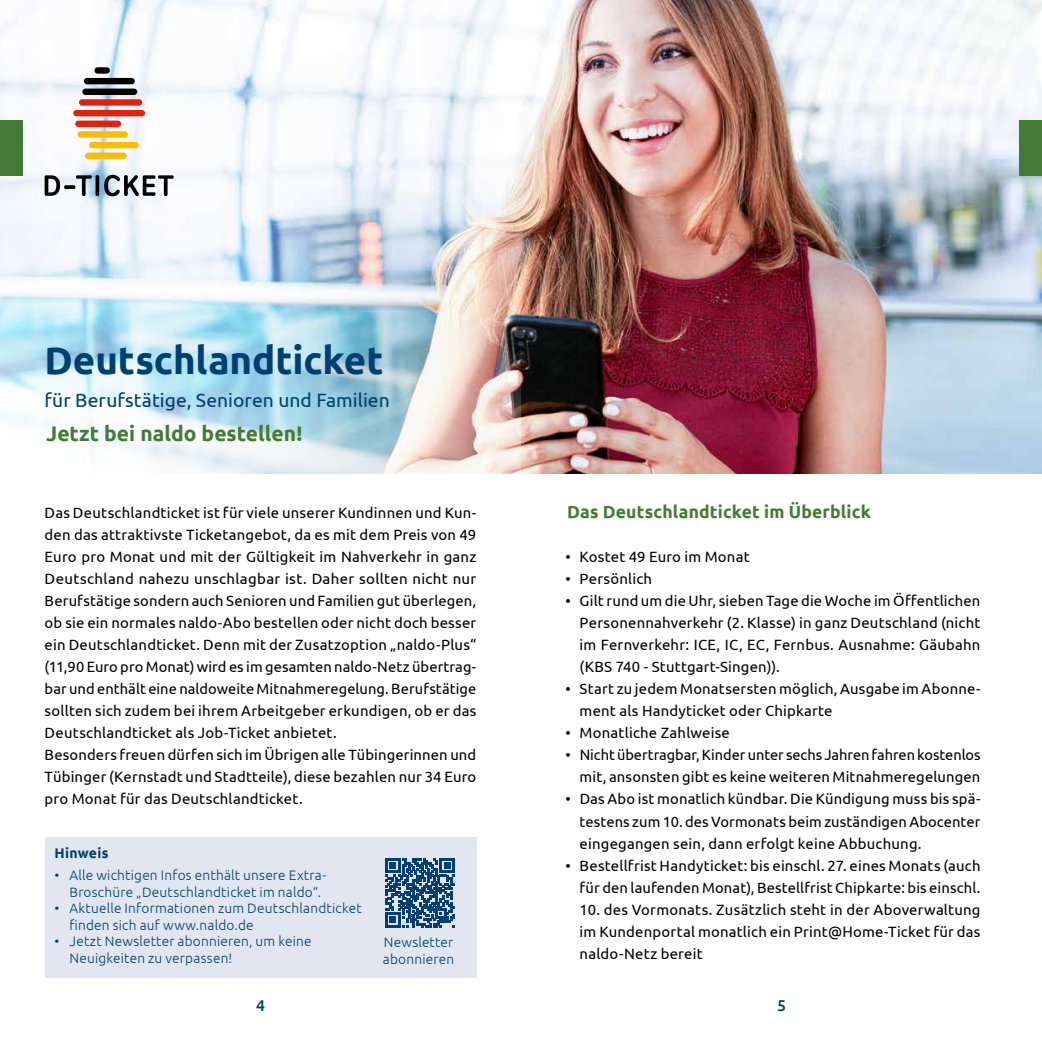
<style>
.page{position:relative;width:1042px;height:1042px;background:#fff}
.page>*{position:absolute;margin:0;border:0;box-sizing:border-box;transform-origin:0 0}
.t1{font:700 38.5px "Ubuntu";color:#003f6f}
.t2{font:700 21px "Ubuntu";color:#447a35}
.t3{font:19.25px "Ubuntu";color:#003f6f}
.t4{font:700 17.5px "Ubuntu";letter-spacing:.01em;color:#447a35}
.t5{font:500 15.75px "Ubuntu";color:#003f6f}
.t6{font:14.88px/22.1px "Ubuntu";letter-spacing:.015em;color:#000;text-align:justify}
.t7{font:700 14px "Ubuntu";letter-spacing:.02em;color:#003f6f}
.t8{font:300 13.65px/16.6px "Ubuntu";letter-spacing:.015em;color:#003f6f}
</style>
<div class="page">
<img style="left:0;top:0;width:1042px;height:474px">
<svg style="left:0;top:88px;width:521px;height:386px"></svg>
<div style="left:82px;top:89px;width:55px;height:6px;background:#000;border-radius:3px"></div>
<div style="left:84px;top:78px;width:51px;height:6px;background:#000;border-radius:3px"></div>
<div style="left:94px;top:67px;width:16px;height:7px;background:#000;border-radius:3px"></div>
<div style="left:85px;top:153px;width:42px;height:6px;background:#fcbd00;border-radius:3px"></div>
<div style="left:89px;top:142px;width:50px;height:6px;background:#fcbd00;border-radius:3px"></div>
<div style="left:78px;top:131px;width:50px;height:7px;background:#fcbd00;border-radius:3px"></div>
<div style="left:75px;top:121px;width:46px;height:6px;background:#e4200e;border-radius:3px"></div>
<div style="left:73px;top:110px;width:72px;height:6px;background:#e4200e;border-radius:3px"></div>
<div style="left:79px;top:99px;width:63px;height:7px;background:#e4200e;border-radius:3px"></div>
<svg style="left:45px;top:175px;width:129px;height:21px"></svg>
<div style="left:45px;top:837px;width:431px;height:141px;background:#e1e6f0"></div>
<svg style="left:385px;top:858px;width:69px;height:69px"></svg>
<div style="left:1019px;top:121px;width:23px;height:55px;background:#447a35"></div>
<div style="left:0;top:121px;width:22px;height:55px;background:#447a35"></div>
<h1 class="t1" style="left:45px;top:337px;width:340px">Deutschlandticket</h1>
<p class="t3" style="left:45px;top:389px;width:347px">für Berufstätige, Senioren und Familien</p>
<h2 class="t2" style="left:46px;top:420px;width:258px">Jetzt bei naldo bestellen!</h2>
<p class="t6" style="left:45px;top:501px;width:433px;text-align:left">Das Deutschlandticket ist für viele unserer Kundinnen und Kun&shy;den das attraktivste Ticketangebot, da es mit dem Preis von 49<br>Euro pro Monat und mit der Gültigkeit im Nahverkehr in ganz Deutschland nahezu unschlagbar ist. Daher sollten nicht nur Berufstätige sondern auch Senioren und Familien gut überlegen, ob sie ein normales naldo-Abo bestellen oder nicht doch besser ein Deutschlandticket. Denn mit der Zusatzoption „naldo-Plus“ (11,90 Euro pro Monat) wird es im gesamten naldo-Netz übertrag&shy;bar und enthält eine naldoweite Mitnahmeregelung. Berufstätige sollten sich zudem bei ihrem Arbeitgeber erkundigen, ob er das Deutschlandticket als Job-Ticket anbietet.<br>Besonders freuen dürfen sich im Übrigen alle Tübingerinnen und Tübinger (Kernstadt und Stadtteile), diese bezahlen nur 34 Euro pro Monat für das Deutschlandticket.</p>
<p class="t7" style="left:55px;top:845px;width:55px">Hinweis</p>
<p class="t8" style="left:69px;top:866px;width:258px;text-indent:-15px">• Alle wichtigen Infos enthält unsere Extra-<br>Broschüre „Deutschlandticket im naldo“.</p>
<p class="t8" style="left:69px;top:899px;width:294px;text-indent:-15px">• Aktuelle Informationen zum Deutschlandticket finden sich auf www.naldo.de</p>
<p class="t8" style="left:69px;top:933px;width:244px;text-indent:-15px">• Jetzt Newsletter abonnieren, um keine<br>Neuigkeiten zu verpassen!</p>
<p class="t8" style="left:383px;top:934px;width:73px">Newsletter abonnieren</p>
<p class="t4" style="left:567px;top:501px;width:305px">Das Deutschlandticket im Überblick</p>
<p class="t6" style="left:566px;top:545px;width:185px">• Kostet 49 Euro im Monat</p>
<p class="t6" style="left:566px;top:567px;width:88px">• Persönlich</p>
<p class="t6" style="left:580px;top:589px;width:402px;text-indent:-14px">• Gilt rund um die Uhr, sieben Tage die Woche im Öffentlichen Personennahverkehr (2. Klasse) in ganz Deutschland (nicht im Fernverkehr: ICE, IC, EC, Fernbus. Ausnahme: Gäubahn (KBS 740 - Stuttgart-Singen)).</p>
<p class="t6" style="left:580px;top:677px;width:402px;text-indent:-14px">• Start zu jedem Monatsersten möglich, Ausgabe im Abonne&shy;ment als Handyticket oder Chipkarte</p>
<p class="t6" style="left:566px;top:721px;width:166px">• Monatliche Zahlweise</p>
<p class="t6" style="left:566px;top:743px;width:416px;text-align:right">• Nicht übertragbar, Kinder unter sechs Jahren fahren kostenlos mit, ansonsten gibt es keine weiteren Mitnahmeregelungen</p>
<p class="t6" style="left:580px;top:787px;width:402px;text-indent:-14px">• Das Abo ist monatlich kündbar. Die Kündigung muss bis spä&shy;testens zum 10. des Vormonats beim zuständigen Abocenter eingegangen sein, dann erfolgt keine Abbuchung.</p>
<p class="t6" style="left:566px;top:854px;width:416px;text-align:right">• Bestellfrist Handyticket: bis einschl. 27. eines Monats (auch für den laufenden Monat), Bestellfrist Chipkarte: bis einschl.</p>
<p class="t6" style="left:580px;top:898px;width:402px">10. des Vormonats. Zusätzlich steht in der Aboverwaltung im Kundenportal monatlich ein Print@Home-Ticket für das naldo-Netz bereit</p>
<p class="t5" style="left:256px;top:996px;width:10px">4</p>
<p class="t5" style="left:777px;top:996px;width:10px">5</p>
</div>
